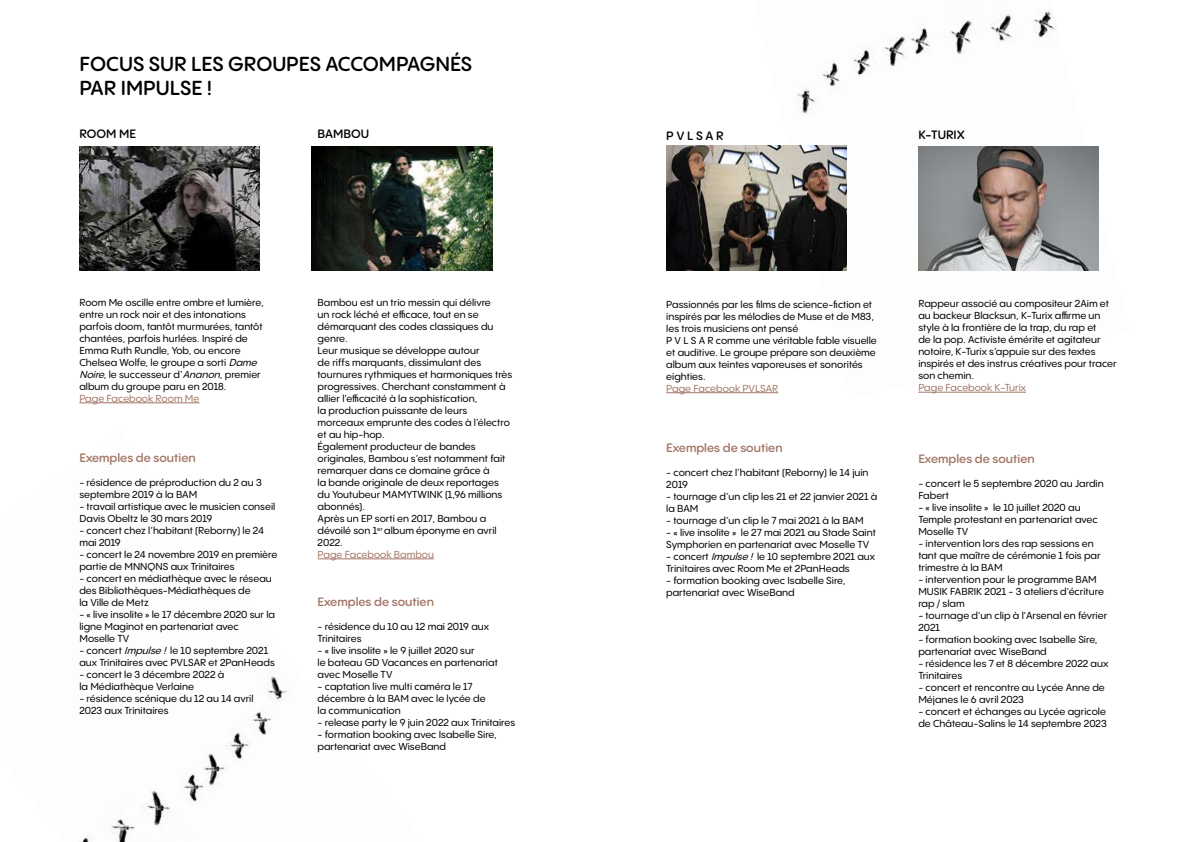
<style>
.page{position:relative;width:1191px;height:842px;background:#fff}
.page>*{position:absolute;margin:0;border:0;box-sizing:border-box;transform-origin:0 0}
.t1{font:600 20px/24px "PP Pangram Sans Rounded";color:#000}
.t2{font:600 12px "PP Pangram Sans Rounded";color:#a27565}
.t3{font:600 12px "PP Pangram Sans Rounded";color:#000}
.t4{font:500 10px/12px "PP Pangram Sans Rounded";color:#000}
.t5{font:500 10px "PP Pangram Sans Rounded";color:#a27565}
.s1{font-style:italic}
</style>
<div class="page">
<img style="left:82px;top:558px;width:340px;height:284px">
<hr style="left:79px;top:403px;width:120px;height:1px;background:#a27565">
<hr style="left:317px;top:559px;width:117px;height:1px;background:#a27565">
<img style="left:312px;top:146px;width:180px;height:125px">
<img style="left:79px;top:146px;width:181px;height:125px">
<img style="left:753px;top:9px;width:346px;height:385px">
<hr style="left:666px;top:392px;width:112px;height:1px;background:#a27565">
<hr style="left:918px;top:392px;width:108px;height:1px;background:#a27565">
<img style="left:666px;top:145px;width:180px;height:125px">
<img style="left:918px;top:146px;width:180px;height:125px">
<h1 class="t1" style="left:79px;top:51px;width:394px">FOCUS SUR LES GROUPES ACCOMPAGNÉS<br>PAR IMPULSE !</h1>
<p class="t3" style="left:79px;top:126px;width:58px">ROOM ME</p>
<p class="t3" style="left:317px;top:126px;width:53px">BAMBOU</p>
<p class="t4" style="left:79px;top:296px;width:186px">Room Me oscille entre ombre et lumière, entre un rock noir et des intonations parfois doom, tantôt murmurées, tantôt chantées, parfois hurlées. Inspiré de Emma Ruth Rundle, Yob, ou encore Chelsea Wolfe, le groupe a sorti <span class="s1">Dame Noire,</span>le successeur d’<span class="s1">Ananon</span>, premier album du groupe paru en 2018.</p>
<p class="t5" style="left:79px;top:392px;width:122px">Page Facebook Room Me</p>
<p class="t2" style="left:79px;top:450px;width:118px">Exemples de soutien</p>
<p class="t4" style="left:79px;top:476px;width:184px">- résidence de préproduction du 2 au 3 septembre 2019 à la BAM</p>
<p class="t4" style="left:79px;top:500px;width:197px">- travail artistique avec le musicien conseil<br>Davis Obeltz le 30 mars 2019</p>
<p class="t4" style="left:79px;top:524px;width:186px">- concert chez l’habitant (Reborny) le 24 mai 2019</p>
<p class="t4" style="left:79px;top:548px;width:199px">- concert le 24 novembre 2019 en première partie de MNNQNS aux Trinitaires</p>
<p class="t4" style="left:79px;top:572px;width:194px">- concert en médiathèque avec le réseau des Bibliothèques-Médiathèques de<br>la Ville de Metz</p>
<p class="t4" style="left:79px;top:608px;width:197px">- « live insolite » le 17 décembre 2020 sur la ligne Maginot en partenariat avec<br>Moselle TV</p>
<p class="t4" style="left:79px;top:644px;width:197px">- concert <span class="s1">Impulse!</span> le 10 septembre 2021 aux Trinitaires avec PVLSAR et 2PanHeads</p>
<p class="t4" style="left:79px;top:668px;width:146px">- concert le 3 décembre 2022 à la Médiathèque Verlaine</p>
<p class="t4" style="left:79px;top:692px;width:176px">- résidence scénique du 12 au 14 avril<br>2023 aux Trinitaires</p>
<p class="t4" style="left:317px;top:296px;width:196px">Bambou est un trio messin qui délivre<br>un rock léché et efficace, tout en se démarquant des codes classiques du genre.<br>Leur musique se développe autour<br>de riffs marquants, dissimulant des tournures rythmiques et harmoniques très progressives. Cherchant constamment à allier l’efficacité à la sophistication,<br>la production puissante de leurs morceaux emprunte des codes à l’électro et au hip-hop.<br>Également producteur de bandes originales, Bambou s’est notamment fait remarquer dans ce domaine grâce à<br>la bande originale de deux reportages du Youtubeur MAMYTWINK (1,96 millions abonnés).<br>Après un EP sorti en 2017, Bambou a dévoilé son 1<sup>er</sup> album éponyme en avril<br>2022.</p>
<p class="t5" style="left:317px;top:548px;width:118px">Page Facebook Bambou</p>
<p class="t2" style="left:317px;top:594px;width:118px">Exemples de soutien</p>
<p class="t4" style="left:317px;top:620px;width:173px">- résidence du 10 au 12 mai 2019 aux<br>Trinitaires</p>
<p class="t4" style="left:317px;top:644px;width:182px">- « live insolite » le 9 juillet 2020 sur<br>le bateau GD Vacances en partenariat avec Moselle TV</p>
<p class="t4" style="left:317px;top:680px;width:169px">- captation live multi caméra le 17 décembre à la BAM avec le lycée de la communication</p>
<p class="t4" style="left:317px;top:716px;width:199px">- release party le 9 juin 2022 aux Trinitaires</p>
<p class="t4" style="left:317px;top:728px;width:181px">- formation booking avec Isabelle Sire, partenariat avec WiseBand</p>
<p class="t3" style="left:666px;top:128px;width:59px">P V L S A R</p>
<p class="t3" style="left:918px;top:127px;width:48px">K-TURIX</p>
<p class="t4" style="left:666px;top:298px;width:212px">Passionnés par les films de science-fiction et inspirés par les mélodies de Muse et de M83, les trois musiciens ont pensé<br>P V L S A R comme une véritable fable visuelle et auditive. Le groupe prépare son deuxième album aux teintes vaporeuses et sonorités eighties.</p>
<p class="t5" style="left:666px;top:382px;width:114px">Page Facebook PVLSAR</p>
<p class="t2" style="left:666px;top:440px;width:118px">Exemples de soutien</p>
<p class="t4" style="left:666px;top:466px;width:204px">- concert chez l’habitant (Reborny) le 14 juin<br>2019</p>
<p class="t4" style="left:666px;top:490px;width:213px">- tournage d’un clip les 21 et 22 janvier 2021 à la BAM</p>
<p class="t4" style="left:666px;top:514px;width:199px">- tournage d’un clip le 7 mai 2021 à la BAM</p>
<p class="t4" style="left:666px;top:526px;width:211px">- « live insolite » le 27 mai 2021 au Stade Saint<br>Symphorien en partenariat avec Moselle TV</p>
<p class="t4" style="left:666px;top:550px;width:210px">- concert <span class="s1">Impulse!</span> le 10 septembre 2021 aux<br>Trinitaires avec Room Me et 2PanHeads</p>
<p class="t4" style="left:666px;top:574px;width:181px">- formation booking avec Isabelle Sire, partenariat avec WiseBand</p>
<p class="t4" style="left:918px;top:298px;width:200px">Rappeur associé au compositeur 2Aim et au backeur Blacksun, K-Turix affirme un style à la frontière de la trap, du rap et<br>de la pop. Activiste émérite et agitateur notoire, K-Turix s’appuie sur des textes inspirés et des instrus créatives pour tracer son chemin.</p>
<p class="t5" style="left:918px;top:381px;width:109px">Page Facebook K-Turix</p>
<p class="t2" style="left:918px;top:451px;width:118px">Exemples de soutien</p>
<p class="t4" style="left:918px;top:478px;width:187px">- concert le 5 septembre 2020 au Jardin<br>Fabert</p>
<p class="t4" style="left:918px;top:502px;width:181px">- « live insolite » le 10 juillet 2020 au<br>Temple protestant en partenariat avec<br>Moselle TV</p>
<p class="t4" style="left:918px;top:538px;width:184px">- intervention lors des rap sessions en tant que maître de cérémonie 1 fois par trimestre à la BAM</p>
<p class="t4" style="left:918px;top:574px;width:187px">- intervention pour le programme BAM<br>MUSIK FABRIK 2021 - 3 ateliers d'écriture rap / slam</p>
<p class="t4" style="left:918px;top:610px;width:190px">- tournage d'un clip à l'Arsenal en février<br>2021</p>
<p class="t4" style="left:918px;top:634px;width:181px">- formation booking avec Isabelle Sire, partenariat avec WiseBand</p>
<p class="t4" style="left:918px;top:658px;width:191px">- résidence les 7 et 8 décembre 2022 aux<br>Trinitaires</p>
<p class="t4" style="left:918px;top:682px;width:188px">- concert et rencontre au Lycée Anne de<br>Méjanes le 6 avril 2023</p>
<p class="t4" style="left:918px;top:706px;width:190px">- concert et échanges au Lycée agricole de Château-Salins le 14 septembre 2023</p>
</div>
